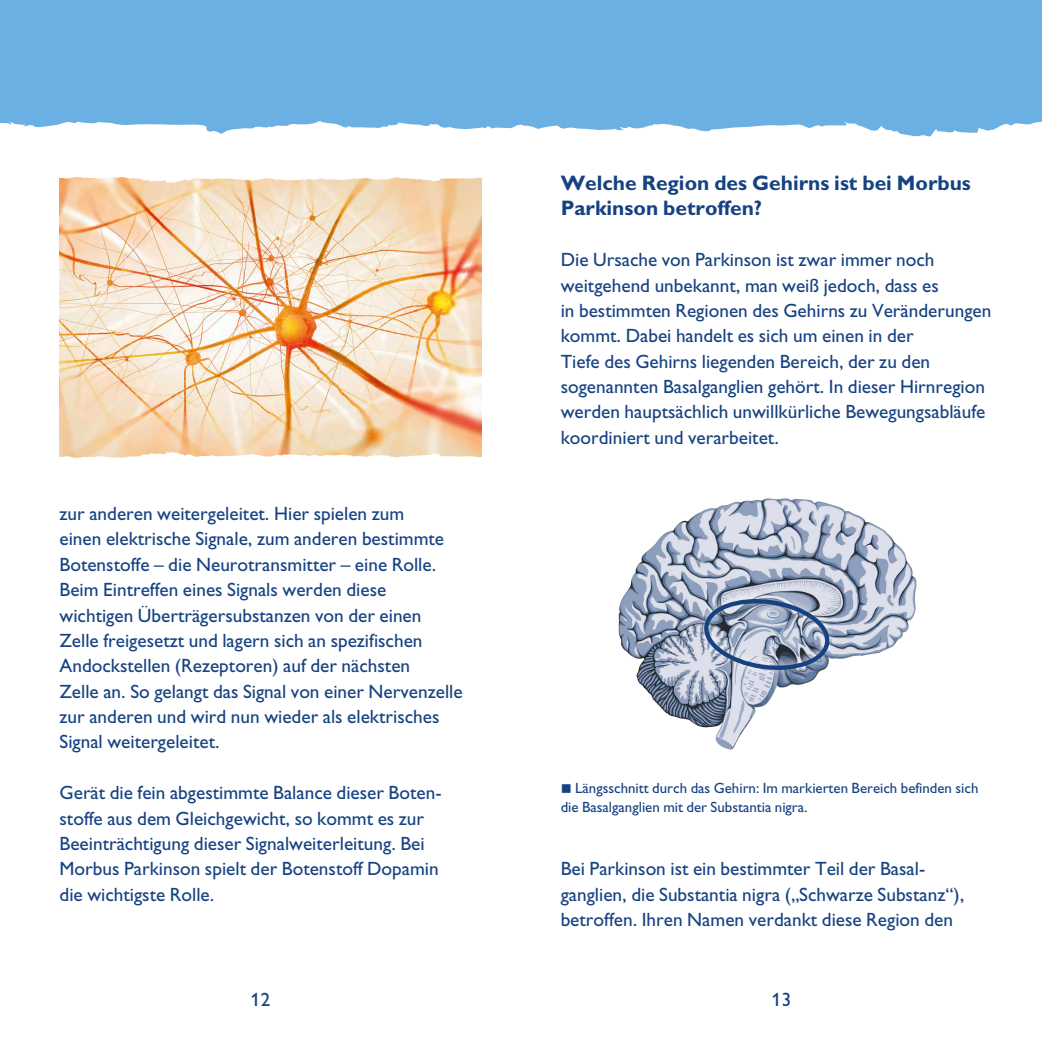
<style>
.page{position:relative;width:1042px;height:1042px;background:#fff}
.page>*{position:absolute;margin:0;border:0;box-sizing:border-box;transform-origin:0 0}
.t1{font:700 21px/25.4px "SP Gill Alt One OT";color:#164282}
.t2{font:19.25px/25.4px "SP Gill Alt One OT";color:#164282}
.t3{font:14.88px/19.2px "SP Gill Alt One OT";color:#164282}
</style>
<div class="page">
<svg style="left:98px;top:0;width:944px;height:137px;background:#74b5e4"></svg>
<div style="left:0;top:0;width:98px;height:128px;background:#6ab0e2"></div>
<img style="left:60px;top:183px;width:421px;height:269px">
<svg style="left:59px;top:177px;width:423px;height:6px"></svg>
<svg style="left:59px;top:452px;width:423px;height:6px"></svg>
<img style="left:618px;top:498px;width:299px;height:252px">
<svg style="left:690px;top:581px;width:154px;height:106px;background:#9eaabf"></svg>
<p class="t1" style="left:561px;top:170px;width:412px">Welche Region des Gehirns ist bei Morbus<br>Parkinson betroffen?</p>
<p class="t2" style="left:561px;top:247px;width:432px">Die Ursache von Parkinson ist zwar immer noch weitgehend unbekannt, man weiß jedoch, dass es<br>in bestimmten Regionen des Gehirns zu Veränderungen kommt. Dabei handelt es sich um einen in der<br>Tiefe des Gehirns liegenden Bereich, der zu den sogenannten Basalganglien gehört. In dieser Hirnregion werden hauptsächlich unwillkürliche Bewegungsabläufe koordiniert und verarbeitet.</p>
<p class="t2" style="left:60px;top:501px;width:405px">zur anderen weitergeleitet. Hier spielen zum<br>einen elektrische Signale, zum anderen bestimmte Botenstoffe – die Neurotransmitter – eine Rolle.<br>Beim Eintreffen eines Signals werden diese wichtigen Überträgersubstanzen von der einen Zelle freigesetzt und lagern sich an spezifischen Andockstellen (Rezeptoren) auf der nächsten<br>Zelle an. So gelangt das Signal von einer Nervenzelle zur anderen und wird nun wieder als elektrisches Signal weitergeleitet.</p>
<p class="t2" style="left:60px;top:780px;width:383px">Gerät die fein abgestimmte Balance dieser Boten&shy;stoffe aus dem Gleichgewicht, so kommt es zur Beeinträchtigung dieser Signalweiterleitung. Bei Morbus Parkinson spielt der Botenstoff Dopamin die wichtigste Rolle.</p>
<p class="t3" style="left:561px;top:778px;width:419px">■ Längsschnitt durch das Gehirn: Im markierten Bereich befinden sich die Basalganglien mit der Substantia nigra.</p>
<p class="t2" style="left:561px;top:856px;width:405px">Bei Parkinson ist ein bestimmter Teil der Basal&shy;ganglien, die Substantia nigra („Schwarze Substanz“), betroffen. Ihren Namen verdankt diese Region den</p>
<p class="t2" style="left:250px;top:986px;width:22px">12</p>
<p class="t2" style="left:771px;top:986px;width:22px">13</p>
</div>
